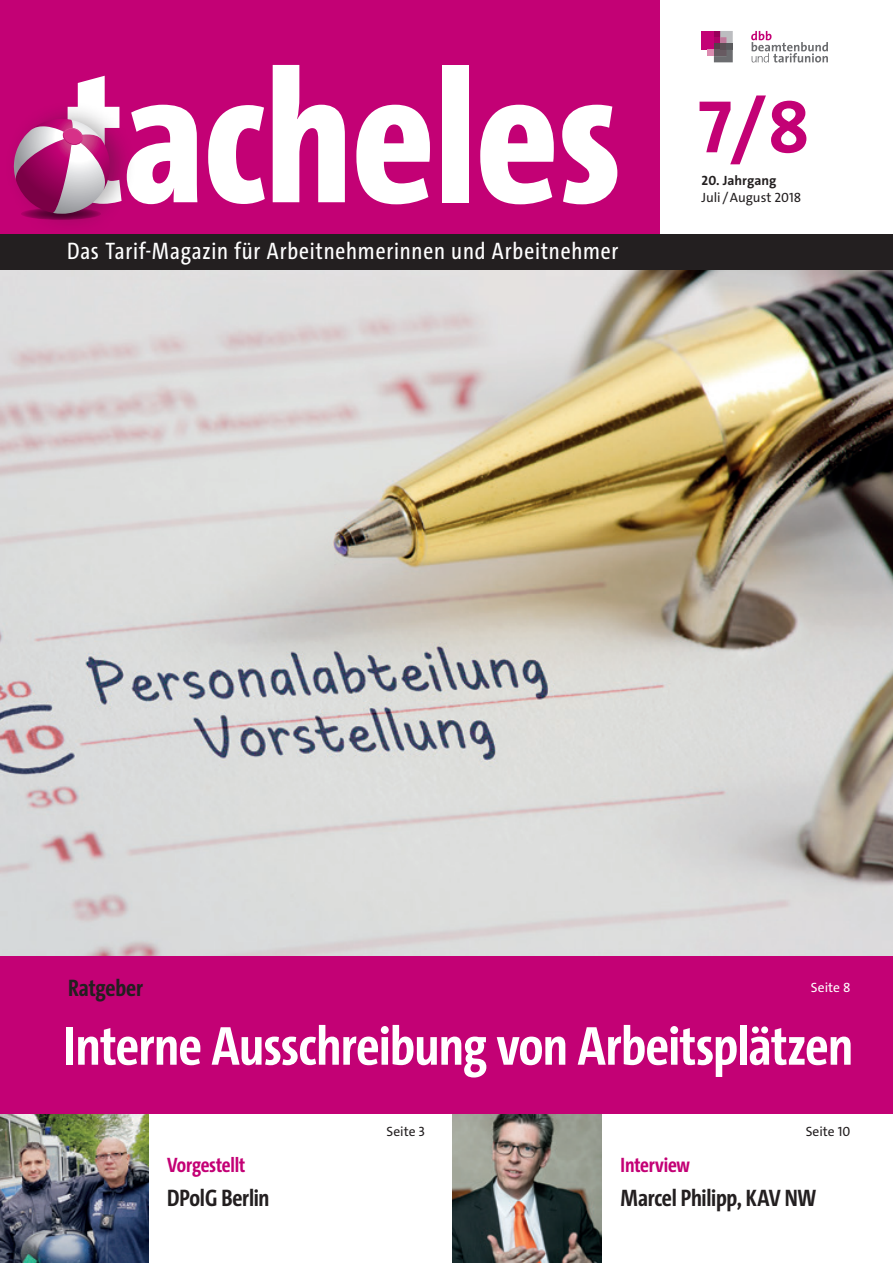
<style>
.page{position:relative;width:893px;height:1263px;background:#fff}
.page>*{position:absolute;margin:0;border:0;box-sizing:border-box;transform-origin:0 0}
._06_Fliesstext{font:800 192px "The Sans Cd LF8";color:#fff}
._06_Fliesstext-2{font:700 75px "The Sans C4 s";color:#c30175}
._04a_Überschrift_60{font:700 55.5px "The Sans Cd LF7";letter-spacing:-.01em;color:#fff}
._06_Fliesstext-3{font:24px "The Sans Cd LF5 Plain";letter-spacing:.035em;color:#fff}
._04d_Überschrift_18{font:700 24px "The Sans Cd LF7";letter-spacing:-.01em;color:#231f20}
._03a_Dachzeile_16pt{font:700 24px "The Sans Cd LF7";letter-spacing:-.005em;color:#231f20}
._03_Dachzeile_14pt{font:700 21px "The Sans Cd LF7";letter-spacing:-.01em;color:#c30175}
._06_Fliesstext-4{font:13.5px "The Sans C4 s";letter-spacing:-.005em;color:#231f20}
._06_Fliesstext-5{font:700 13.5px "The Sans C4 s";color:#231f20}
._06_Fliesstext-6{font:13.5px "The Sans C4 s";color:#fff}
</style>
<div class="page">
<img style="left:0;top:1114px;width:149px;height:149px">
<img style="left:0;top:270px;width:893px;height:686px">
<img style="left:453px;top:1114px;width:149px;height:149px">
<div style="left:0;top:956px;width:893px;height:158px;background:#c30175"></div>
<div style="left:0;top:234px;width:893px;height:36px;background:#231f20"></div>
<div style="left:0;top:0;width:659px;height:234px;background:#c30175"></div>
<svg style="left:751px;top:31px;width:77px;height:32px"></svg>
<div style="left:701px;top:31px;width:13px;height:19px;background:#c30175"></div>
<svg style="left:708px;top:31px;width:25px;height:31px"></svg>
<div style="left:4px;top:100px;width:133px;height:136px;background:#231f20;opacity:.34"></div>
<svg style="left:21px;top:208px;width:80px;height:11px"></svg>
<svg style="left:14px;top:119px;width:96px;height:95px"></svg>
<p class="_06_Fliesstext" style="left:67px;top:14px;width:555px">tacheles</p>
<p class="_06_Fliesstext-3" style="left:67px;top:236px;width:553px">Das Tarif-Magazin für Arbeitnehmerinnen und Arbeitnehmer</p>
<p class="_06_Fliesstext-2" style="left:698px;top:79px;width:113px">7/8</p>
<p class="_06_Fliesstext-5" style="left:702px;top:172px;width:76px">20. Jahrgang</p>
<p class="_06_Fliesstext-4" style="left:702px;top:188px;width:101px">Juli / August 2018</p>
<p class="_03a_Dachzeile_16pt" style="left:68px;top:972px;width:77px">Ratgeber</p>
<p class="_06_Fliesstext-6" style="left:811px;top:979px;width:41px">Seite 8</p>
<p class="_04a_Überschrift_60" style="left:64px;top:1010px;width:791px">Interne Ausschreibung von Arbeitsplätzen</p>
<p class="_03_Dachzeile_14pt" style="left:167px;top:1151px;width:80px">Vorgestellt</p>
<p class="_04d_Überschrift_18" style="left:167px;top:1183px;width:104px">DPolG Berlin</p>
<p class="_06_Fliesstext-4" style="left:387px;top:1123px;width:40px">Seite 3</p>
<p class="_06_Fliesstext-4" style="left:806px;top:1123px;width:46px">Seite 10</p>
<p class="_03_Dachzeile_14pt" style="left:621px;top:1151px;width:71px">Interview</p>
<p class="_04d_Überschrift_18" style="left:621px;top:1183px;width:197px">Marcel Philipp, KAV NW</p>
</div>
